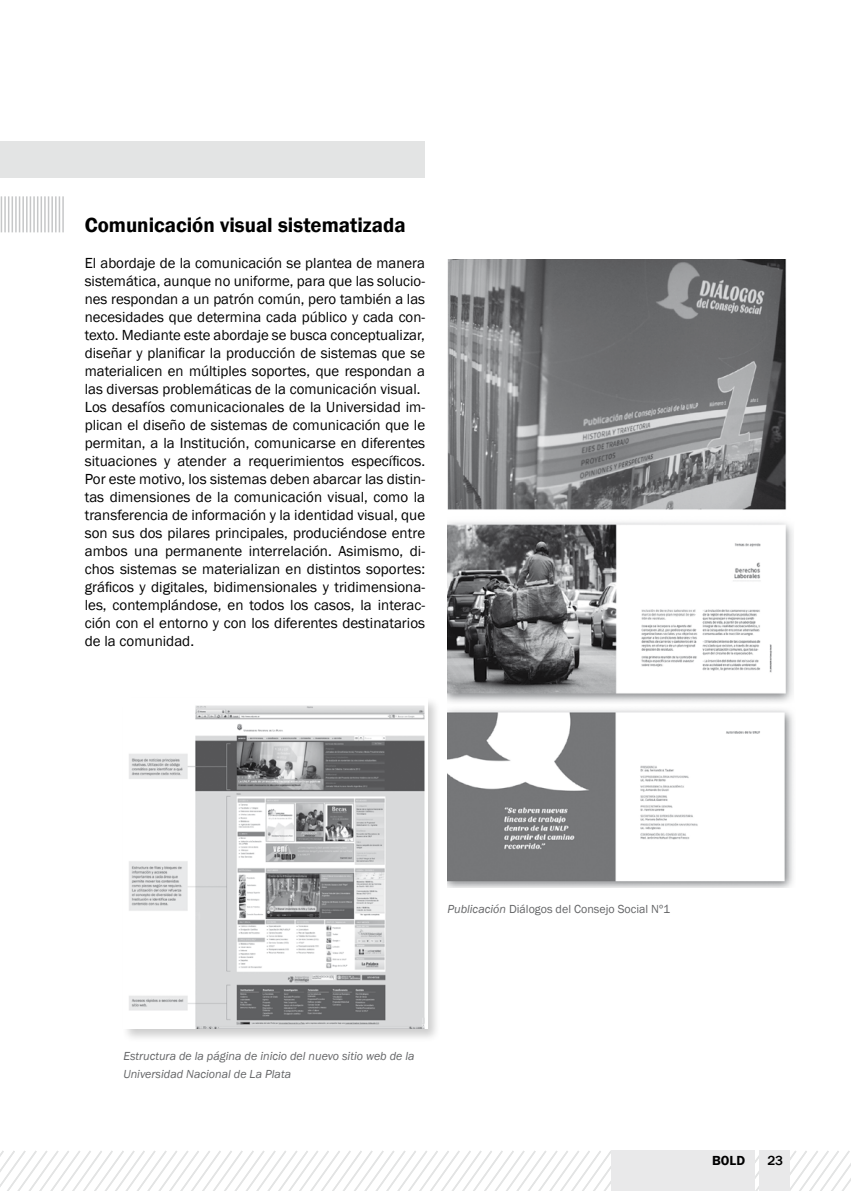
<style>
.page{position:relative;width:851px;height:1191px;background:#fff}
.page>*{position:absolute;margin:0;border:0;box-sizing:border-box;transform-origin:0 0}
.t1{font:600 21px "Franklin Gothic";color:#000}
.t2{font:15px/18px "Franklin Gothic";color:#000}
.t3{font:600 13.5px "Franklin Gothic";color:#000}
.t4{font:500 13.5px "Franklin Gothic";color:#000}
.t5{font:italic 12px/18px "Franklin Gothic";color:#646567}
.t6{font:12px "Franklin Gothic";color:#646567}
.s1{font-style:italic}
</style>
<div class="page">
<svg style="left:0;top:1150px;width:850px;height:41px"></svg>
<div style="left:759px;top:1149px;width:31px;height:42px;background:#e9e9ea"></div>
<div style="left:611px;top:1149px;width:143px;height:42px;background:#e9e9ea"></div>
<div style="left:121px;top:696px;width:320px;height:346px;background:#000;opacity:.2"></div>
<img style="left:123px;top:698px;width:304px;height:330px">
<img style="left:447px;top:259px;width:347px;height:628px">
<div style="left:0;top:141px;width:425px;height:37px;background:#e3e4e4"></div>
<hr style="left:1px;top:196px;width:1px;height:36px;background:#c6c7c8">
<hr style="left:15px;top:196px;width:2px;height:36px;background:#c6c7c8">
<hr style="left:37px;top:196px;width:1px;height:36px;background:#c6c7c8">
<hr style="left:62px;top:196px;width:2px;height:36px;background:#c6c7c8">
<hr style="left:4px;top:196px;width:2px;height:36px;background:#c6c7c8">
<hr style="left:19px;top:196px;width:1px;height:36px;background:#c6c7c8">
<hr style="left:41px;top:196px;width:1px;height:36px;background:#c6c7c8">
<hr style="left:8px;top:196px;width:1px;height:36px;background:#c6c7c8">
<hr style="left:30px;top:196px;width:1px;height:36px;background:#c6c7c8">
<hr style="left:55px;top:196px;width:2px;height:36px;background:#c6c7c8">
<hr style="left:22px;top:196px;width:2px;height:36px;background:#c6c7c8">
<hr style="left:44px;top:196px;width:2px;height:36px;background:#c6c7c8">
<hr style="left:12px;top:196px;width:1px;height:36px;background:#c6c7c8">
<hr style="left:33px;top:196px;width:2px;height:36px;background:#c6c7c8">
<hr style="left:59px;top:196px;width:1px;height:36px;background:#c6c7c8">
<hr style="left:26px;top:196px;width:2px;height:36px;background:#c6c7c8">
<hr style="left:51px;top:196px;width:2px;height:36px;background:#c6c7c8">
<hr style="left:48px;top:196px;width:1px;height:36px;background:#c6c7c8">
<h1 class="t1" style="left:85px;top:212px;width:322px">Comunicación visual sistematizada</h1>
<p class="t2" style="left:85px;top:254px;width:342px">El abordaje de la comunicación se plantea de manera sistemática, aunque no uniforme, para que las solucio&shy;nes respondan a un patrón común, pero también a las necesidades que determina cada público y cada con&shy;texto. Mediante este abordaje se busca conceptualizar, diseñar y planificar la producción de sistemas que se materialicen en múltiples soportes, que respondan a las diversas problemáticas de la comunicación visual.<br>Los desafíos comunicacionales de la Universidad im&shy;plican el diseño de sistemas de comunicación que le permitan, a la Institución, comunicarse en diferentes situaciones y atender a requerimientos específicos.<br>Por este motivo, los sistemas deben abarcar las distin&shy;tas dimensiones de la comunicación visual, como la transferencia de información y la identidad visual, que son sus dos pilares principales, produciéndose entre ambos una permanente interrelación. Asimismo, di&shy;chos sistemas se materializan en distintos soportes: gráficos y digitales, bidimensionales y tridimensiona&shy;les, contemplándose, en todos los casos, la interac&shy;ción con el entorno y con los diferentes destinatarios de la comunidad.</p>
<p class="t6" style="left:447px;top:901px;width:224px"><span class="s1">Publicación</span> Diálogos del Consejo Social Nº1</p>
<p class="t5" style="left:123px;top:1047px;width:293px">Estructura de la página de inicio del nuevo sitio web de la<br>Universidad Nacional de La Plata</p>
<p class="t3" style="left:712px;top:1152px;width:34px">BOLD</p>
<p class="t4" style="left:767px;top:1152px;width:17px">23</p>
</div>
